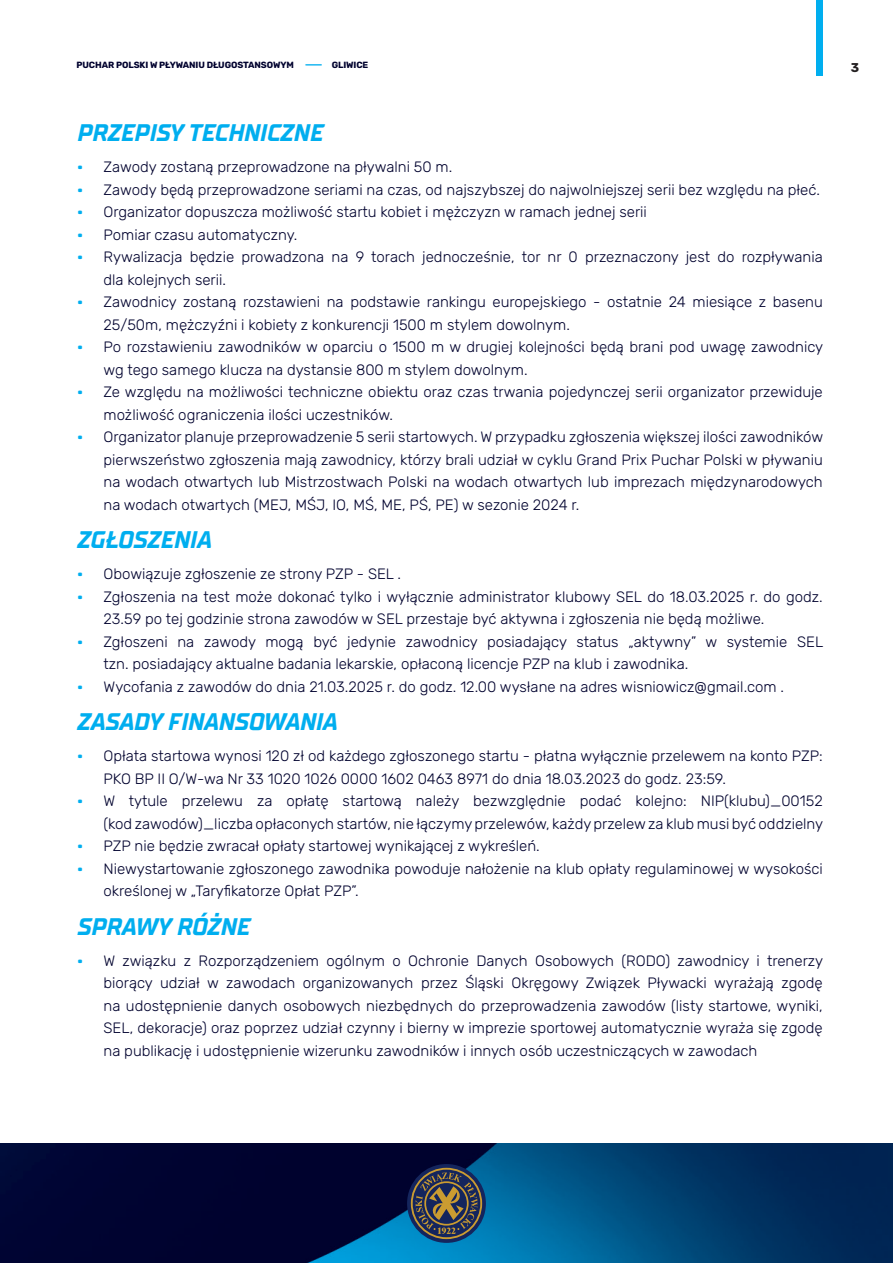
<style>
.page{position:relative;width:893px;height:1263px;background:#fff}
.page>*{position:absolute;margin:0;border:0;box-sizing:border-box;transform-origin:0 0}
.t1{font:italic 700 24px "TT Supermolot Neue";color:#00aeef}
.t2{font:300 15px/22.5px "Rubik";color:#00022e}
.t3{font:700 12.75px "Rubik";color:#231f20}
.t4{font:700 9px "Rubik";letter-spacing:-.01em;color:#00022e}
.s1{color:#00aeef}
.s2{font-family:"TT Supermolot Neue Exp";font-weight:900;color:#00aeef}
</style>
<div class="page">
<div style="left:816px;top:0;width:7px;height:75px;background:#00aeef"></div>
<img style="left:0;top:1144px;width:893px;height:119px">
<div style="left:407px;top:1164px;width:79px;height:79px;background:#14255d;border-radius:50%"></div>
<svg style="left:411px;top:1168px;width:71px;height:71px"></svg>
<p class="t4" style="left:77px;top:60px;width:293px">PUCHAR POLSKI W PŁYWANIU DŁUGOSTANSOWYM <span class="s1">-</span> GLIWICE</p>
<p class="t1" style="left:77px;top:118px;width:247px">PRZEPISY TECHNICZNE</p>
<p class="t2" style="left:77px;top:156px;width:377px"><span class="s2">•</span> Zawody zostaną przeprowadzone na pływalni 50 m.</p>
<p class="t2" style="left:77px;top:179px;width:745px"><span class="s2">•</span> Zawody będą przeprowadzone seriami na czas, od najszybszej do najwolniejszej serii bez względu na płeć.</p>
<p class="t2" style="left:77px;top:201px;width:572px"><span class="s2">•</span> Organizator dopuszcza możliwość startu kobiet i mężczyzn w ramach jednej serii</p>
<p class="t2" style="left:77px;top:224px;width:222px"><span class="s2">•</span> Pomiar czasu automatyczny.</p>
<p class="t2" style="left:104px;top:246px;width:721px;text-indent:-27px"><span class="s2">•</span> Rywalizacja będzie prowadzona na 9 torach jednocześnie, tor nr 0 przeznaczony jest do rozpływania dla kolejnych serii.</p>
<p class="t2" style="left:104px;top:291px;width:721px;text-indent:-27px"><span class="s2">•</span> Zawodnicy zostaną rozstawieni na podstawie rankingu europejskiego - ostatnie 24 miesiące z basenu<br>25/50m, mężczyźni i kobiety z konkurencji 1500 m stylem dowolnym.</p>
<p class="t2" style="left:104px;top:336px;width:721px;text-indent:-27px"><span class="s2">•</span> Po rozstawieniu zawodników w oparciu o 1500 m w drugiej kolejności będą brani pod uwagę zawodnicy wg tego samego klucza na dystansie 800 m stylem dowolnym.</p>
<p class="t2" style="left:104px;top:381px;width:721px;text-indent:-27px"><span class="s2">•</span> Ze względu na możliwości techniczne obiektu oraz czas trwania pojedynczej serii organizator przewiduje możliwość ograniczenia ilości uczestników.</p>
<p class="t2" style="left:104px;top:426px;width:721px;text-align:justify;text-indent:-27px"><span class="s2">•</span> Organizator planuje przeprowadzenie 5 serii startowych. W przypadku zgłoszenia większej ilości zawodników pierwszeństwo zgłoszenia mają zawodnicy, którzy brali udział w cyklu Grand Prix Puchar Polski w pływaniu na wodach otwartych lub Mistrzostwach Polski na wodach otwartych lub imprezach międzynarodowych na wodach otwartych (MEJ, MŚJ, IO, MŚ, ME, PŚ, PE) w sezonie 2024 r.</p>
<p class="t1" style="left:77px;top:525px;width:136px">ZGŁOSZENIA</p>
<p class="t2" style="left:77px;top:563px;width:326px"><span class="s2">•</span> Obowiązuje zgłoszenie ze strony PZP - SEL .</p>
<p class="t2" style="left:104px;top:586px;width:721px;text-indent:-27px"><span class="s2">•</span> Zgłoszenia na test może dokonać tylko i wyłącznie administrator klubowy SEL do 18.03.2025 r. do godz.<br>23.59 po tej godzinie strona zawodów w SEL przestaje być aktywna i zgłoszenia nie będą możliwe.</p>
<p class="t2" style="left:104px;top:631px;width:721px;text-indent:-27px"><span class="s2">•</span> Zgłoszeni na zawody mogą być jedynie zawodnicy posiadający status „aktywny” w systemie SEL tzn. posiadający aktualne badania lekarskie, opłaconą licencje PZP na klub i zawodnika.</p>
<p class="t2" style="left:77px;top:676px;width:709px"><span class="s2">•</span> Wycofania z zawodów do dnia 21.03.2025 r. do godz. 12.00 wysłane na adres wisniowicz@gmail.com .</p>
<p class="t1" style="left:77px;top:707px;width:261px">ZASADY FINANSOWANIA</p>
<p class="t2" style="left:104px;top:745px;width:721px;text-indent:-27px"><span class="s2">•</span> Opłata startowa wynosi 120 zł od każdego zgłoszonego startu - płatna wyłącznie przelewem na konto PZP:<br>PKO BP II O/W-wa Nr 33 1020 1026 0000 1602 0463 8971 do dnia 18.03.2023 do godz. 23:59.</p>
<p class="t2" style="left:77px;top:790px;width:748px;text-align:right"><span class="s2">•</span> W tytule przelewu za opłatę startową należy bezwzględnie podać kolejno: NIP(klubu)_00152 (kod zawodów)_liczba opłaconych startów, nie łączymy przelewów, każdy przelew za klub musi być oddzielny</p>
<p class="t2" style="left:77px;top:835px;width:465px"><span class="s2">•</span> PZP nie będzie zwracał opłaty startowej wynikającej z wykreśleń.</p>
<p class="t2" style="left:104px;top:858px;width:721px;text-indent:-27px"><span class="s2">•</span> Niewystartowanie zgłoszonego zawodnika powoduje nałożenie na klub opłaty regulaminowej w wysokości określonej w „Taryfikatorze Opłat PZP”.</p>
<p class="t1" style="left:77px;top:912px;width:174px">SPRAWY RÓŻNE</p>
<p class="t2" style="left:104px;top:950px;width:721px;text-align:justify;text-indent:-27px"><span class="s2">•</span> W związku z Rozporządzeniem ogólnym o Ochronie Danych Osobowych (RODO) zawodnicy i trenerzy biorący udział w zawodach organizowanych przez Śląski Okręgowy Związek Pływacki wyrażają zgodę na udostępnienie danych osobowych niezbędnych do przeprowadzenia zawodów (listy startowe, wyniki, SEL, dekoracje) oraz poprzez udział czynny i bierny w imprezie sportowej automatycznie wyraża się zgodę na publikację i udostępnienie wizerunku zawodników i innych osób uczestniczących w zawodach</p>
<p class="t3" style="left:851px;top:60px;width:10px">3</p>
</div>
